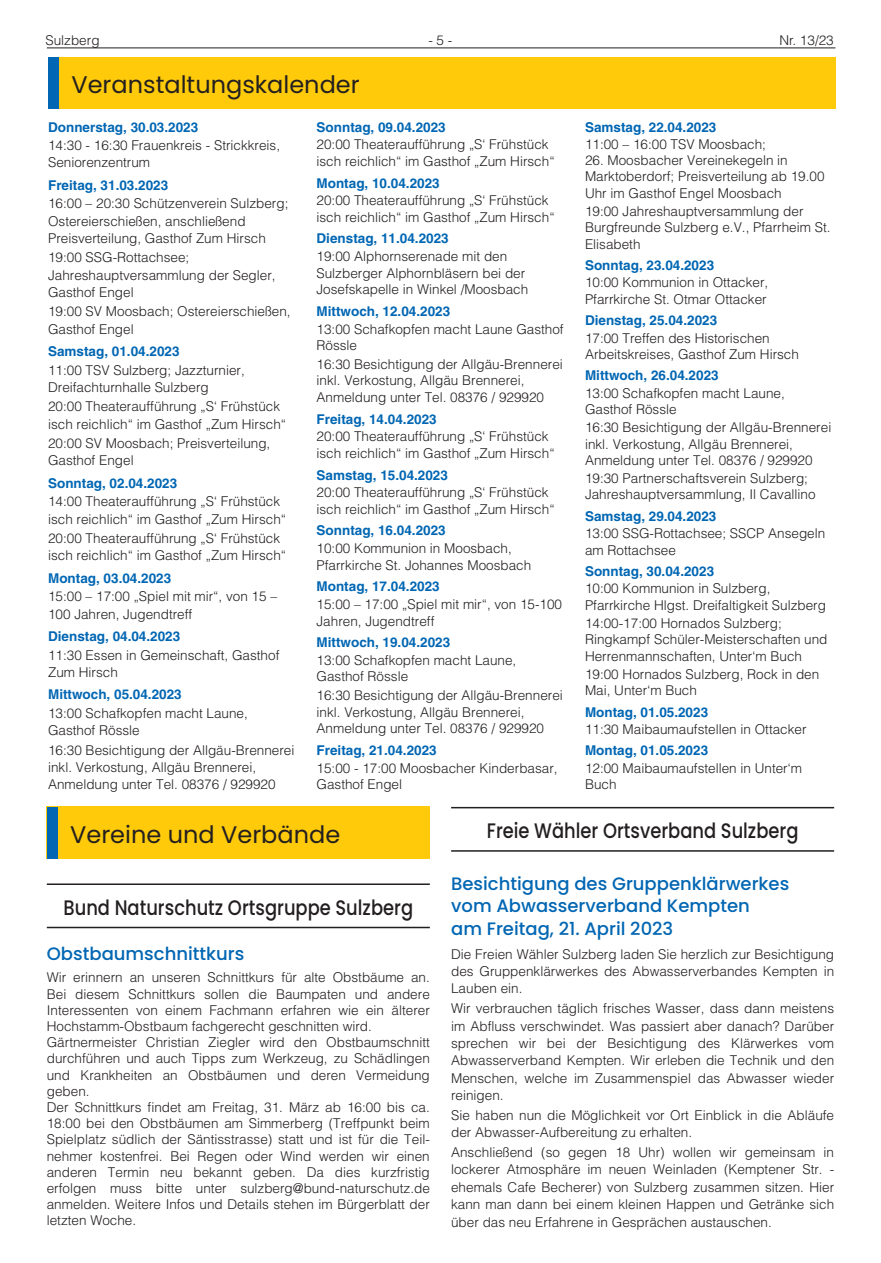
<style>
.page{position:relative;width:881px;height:1263px;background:#fff}
.page>*{position:absolute;margin:0;border:0;box-sizing:border-box;transform-origin:0 0}
.t1{font:24px "Poppins";color:#231f20}
.t2{font:24px "Poppins Regular 2";color:#231f20}
.t3{font:500 21px "Poppins";color:#231f20;scale:.85 1}
.t4{font:500 18px/22.2px "Poppins";color:#0166b3}
.t5{font:300 13.5px/16.2px "Helvetica LT";color:#231f20}
.t6{font:700 13.5px "Helvetica LT";color:#0166b3}
</style>
<div class="page">
<hr style="left:47px;top:48px;width:788px;height:1px;background:#231f20">
<div style="left:431px;top:57px;width:404px;height:51px;background:#feca0a"></div>
<div style="left:48px;top:57px;width:383px;height:51px;background:#feca0a"></div>
<div style="left:48px;top:57px;width:11px;height:51px;background:#0166b3"></div>
<hr style="left:47px;top:883px;width:382px;height:2px;background:#231f20">
<hr style="left:47px;top:927px;width:382px;height:1px;background:#231f20">
<div style="left:47px;top:807px;width:382px;height:52px;background:#feca0a"></div>
<div style="left:47px;top:807px;width:10px;height:52px;background:#0166b3"></div>
<hr style="left:451px;top:807px;width:382px;height:1px;background:#231f20">
<hr style="left:451px;top:850px;width:382px;height:2px;background:#231f20">
<p class="t5" style="left:45px;top:32px;width:56px">Sulzberg</p>
<p class="t5" style="left:428px;top:32px;width:26px">- 5 -</p>
<p class="t5" style="left:779px;top:32px;width:56px">Nr. 13/23</p>
<h1 class="t1" style="left:71px;top:71px;width:290px">Veranstaltungskalender</h1>
<p class="t6" style="left:48px;top:119px;width:152px">Donnerstag, 30.03.2023</p>
<p class="t5" style="left:48px;top:136px;width:233px;line-height:17.2px">14:30 - 16:30 Frauenkreis - Strickkreis,<br>Seniorenzentrum</p>
<p class="t6" style="left:48px;top:177px;width:122px">Freitag, 31.03.2023</p>
<p class="t5" style="left:48px;top:195px;width:242px;line-height:17.2px">16:00 – 20:30 Schützenverein Sulzberg;<br>Ostereierschießen, anschließend<br>Preisverteilung, Gasthof Zum Hirsch</p>
<p class="t5" style="left:48px;top:249px;width:229px;line-height:17.2px">19:00 SSG-Rottachsee;<br>Jahreshauptversammlung der Segler,<br>Gasthof Engel</p>
<p class="t5" style="left:48px;top:303px;width:244px;line-height:17.2px">19:00 SV Moosbach; Ostereierschießen,<br>Gasthof Engel</p>
<p class="t6" style="left:48px;top:343px;width:133px">Samstag, 01.04.2023</p>
<p class="t5" style="left:48px;top:361px;width:198px;line-height:17.2px">11:00 TSV Sulzberg; Jazzturnier,<br>Dreifachturnhalle Sulzberg</p>
<p class="t5" style="left:48px;top:398px;width:239px;line-height:17.2px">20:00 Theateraufführung „S‘ Frühstück isch reichlich“ im Gasthof „Zum Hirsch“</p>
<p class="t5" style="left:48px;top:435px;width:224px;line-height:17.2px">20:00 SV Moosbach; Preisverteilung,<br>Gasthof Engel</p>
<p class="t6" style="left:48px;top:475px;width:131px">Sonntag, 02.04.2023</p>
<p class="t5" style="left:48px;top:493px;width:239px;line-height:17.2px">14:00 Theateraufführung „S‘ Frühstück isch reichlich“ im Gasthof „Zum Hirsch“</p>
<p class="t5" style="left:48px;top:530px;width:239px;line-height:17.2px">20:00 Theateraufführung „S‘ Frühstück isch reichlich“ im Gasthof „Zum Hirsch“</p>
<p class="t6" style="left:48px;top:570px;width:125px">Montag, 03.04.2023</p>
<p class="t5" style="left:48px;top:588px;width:230px;line-height:17.2px">15:00 – 17:00 „Spiel mit mir“, von 15 –<br>100 Jahren, Jugendtreff</p>
<p class="t6" style="left:48px;top:628px;width:134px">Dienstag, 04.04.2023</p>
<p class="t5" style="left:48px;top:646px;width:233px;line-height:17.2px">11:30 Essen in Gemeinschaft, Gasthof<br>Zum Hirsch</p>
<p class="t6" style="left:48px;top:686px;width:135px">Mittwoch, 05.04.2023</p>
<p class="t5" style="left:48px;top:704px;width:201px;line-height:17.2px">13:00 Schafkopfen macht Laune,<br>Gasthof Rössle</p>
<p class="t5" style="left:48px;top:741px;width:248px;line-height:17.2px">16:30 Besichtigung der Allgäu-Brennerei inkl. Verkostung, Allgäu Brennerei,<br>Anmeldung unter Tel. 08376 / 929920</p>
<p class="t6" style="left:316px;top:119px;width:131px">Sonntag, 09.04.2023</p>
<p class="t5" style="left:316px;top:136px;width:239px">20:00 Theateraufführung „S‘ Frühstück isch reichlich“ im Gasthof „Zum Hirsch“</p>
<p class="t6" style="left:316px;top:175px;width:125px">Montag, 10.04.2023</p>
<p class="t5" style="left:316px;top:192px;width:239px">20:00 Theateraufführung „S‘ Frühstück isch reichlich“ im Gasthof „Zum Hirsch“</p>
<p class="t6" style="left:316px;top:230px;width:134px">Dienstag, 11.04.2023</p>
<p class="t5" style="left:316px;top:248px;width:213px">19:00 Alphornserenade mit den<br>Sulzberger Alphornbläsern bei der<br>Josefskapelle in Winkel /Moosbach</p>
<p class="t6" style="left:316px;top:303px;width:135px">Mittwoch, 12.04.2023</p>
<p class="t5" style="left:316px;top:320px;width:248px">13:00 Schafkopfen macht Laune Gasthof<br>Rössle</p>
<p class="t5" style="left:316px;top:356px;width:248px">16:30 Besichtigung der Allgäu-Brennerei inkl. Verkostung, Allgäu Brennerei,<br>Anmeldung unter Tel. 08376 / 929920</p>
<p class="t6" style="left:316px;top:411px;width:122px">Freitag, 14.04.2023</p>
<p class="t5" style="left:316px;top:428px;width:239px">20:00 Theateraufführung „S‘ Frühstück isch reichlich“ im Gasthof „Zum Hirsch“</p>
<p class="t6" style="left:316px;top:466px;width:133px">Samstag, 15.04.2023</p>
<p class="t5" style="left:316px;top:484px;width:239px">20:00 Theateraufführung „S‘ Frühstück isch reichlich“ im Gasthof „Zum Hirsch“</p>
<p class="t6" style="left:316px;top:522px;width:131px">Sonntag, 16.04.2023</p>
<p class="t5" style="left:316px;top:540px;width:216px">10:00 Kommunion in Moosbach,<br>Pfarrkirche St. Johannes Moosbach</p>
<p class="t6" style="left:316px;top:578px;width:125px">Montag, 17.04.2023</p>
<p class="t5" style="left:316px;top:596px;width:247px">15:00 – 17:00 „Spiel mit mir“, von 15-100<br>Jahren, Jugendtreff</p>
<p class="t6" style="left:316px;top:634px;width:135px">Mittwoch, 19.04.2023</p>
<p class="t5" style="left:316px;top:652px;width:201px">13:00 Schafkopfen macht Laune,<br>Gasthof Rössle</p>
<p class="t5" style="left:316px;top:687px;width:248px">16:30 Besichtigung der Allgäu-Brennerei inkl. Verkostung, Allgäu Brennerei,<br>Anmeldung unter Tel. 08376 / 929920</p>
<p class="t6" style="left:316px;top:742px;width:122px">Freitag, 21.04.2023</p>
<p class="t5" style="left:316px;top:759px;width:242px">15:00 - 17:00 Moosbacher Kinderbasar,<br>Gasthof Engel</p>
<p class="t6" style="left:584px;top:119px;width:133px">Samstag, 22.04.2023</p>
<p class="t5" style="left:584px;top:136px;width:182px">11:00 – 16:00 TSV Moosbach;</p>
<p class="t5" style="left:584px;top:152px;width:241px">26. Moosbacher Vereinekegeln in<br>Marktoberdorf; Preisverteilung ab 19.00<br>Uhr im Gasthof Engel Moosbach</p>
<p class="t5" style="left:584px;top:203px;width:247px">19:00 Jahreshauptversammlung der<br>Burgfreunde Sulzberg e.V., Pfarrheim St.<br>Elisabeth</p>
<p class="t6" style="left:584px;top:257px;width:131px">Sonntag, 23.04.2023</p>
<p class="t5" style="left:584px;top:274px;width:185px">10:00 Kommunion in Ottacker,<br>Pfarrkirche St. Otmar Ottacker</p>
<p class="t6" style="left:584px;top:312px;width:134px">Dienstag, 25.04.2023</p>
<p class="t5" style="left:584px;top:329px;width:215px">17:00 Treffen des Historischen<br>Arbeitskreises, Gasthof Zum Hirsch</p>
<p class="t6" style="left:584px;top:367px;width:135px">Mittwoch, 26.04.2023</p>
<p class="t5" style="left:584px;top:385px;width:201px">13:00 Schafkopfen macht Laune,<br>Gasthof Rössle</p>
<p class="t5" style="left:584px;top:419px;width:248px">16:30 Besichtigung der Allgäu-Brennerei inkl. Verkostung, Allgäu Brennerei,<br>Anmeldung unter Tel. 08376 / 929920</p>
<p class="t5" style="left:584px;top:470px;width:232px">19:30 Partnerschaftsverein Sulzberg;<br>Jahreshauptversammlung, Il Cavallino</p>
<p class="t6" style="left:584px;top:508px;width:133px">Samstag, 29.04.2023</p>
<p class="t5" style="left:584px;top:525px;width:242px">13:00 SSG-Rottachsee; SSCP Ansegeln am Rottachsee</p>
<p class="t6" style="left:584px;top:563px;width:131px">Sonntag, 30.04.2023</p>
<p class="t5" style="left:584px;top:580px;width:242px">10:00 Kommunion in Sulzberg,<br>Pfarrkirche Hlgst. Dreifaltigkeit Sulzberg</p>
<p class="t5" style="left:584px;top:615px;width:244px">14:00-17:00 Hornados Sulzberg;<br>Ringkampf Schüler-Meisterschaften und<br>Herrenmannschaften, Unter‘m Buch</p>
<p class="t5" style="left:584px;top:666px;width:236px">19:00 Hornados Sulzberg, Rock in den<br>Mai, Unter‘m Buch</p>
<p class="t6" style="left:584px;top:704px;width:125px">Montag, 01.05.2023</p>
<p class="t5" style="left:584px;top:721px;width:223px">11:30 Maibaumaufstellen in Ottacker</p>
<p class="t6" style="left:584px;top:742px;width:125px">Montag, 01.05.2023</p>
<p class="t5" style="left:584px;top:760px;width:218px">12:00 Maibaumaufstellen in Unter‘m<br>Buch</p>
<h1 class="t2" style="left:70px;top:820px;width:271px">Vereine und Verbände</h1>
<h2 class="t3" style="left:63px;top:895px;width:412px">Bund Naturschutz Ortsgruppe Sulzberg</h2>
<h3 class="t4" style="left:47px;top:942px;width:199px">Obstbaumschnittkurs</h3>
<p class="t5" style="left:47px;top:969px;width:384px">Wir erinnern an unseren Schnittkurs für alte Obstbäume an.<br>Bei diesem Schnittkurs sollen die Baumpaten und andere Interessenten von einem Fachmann erfahren wie ein älterer Hochstamm-Obstbaum fachgerecht geschnitten wird.<br>Gärtnermeister Christian Ziegler wird den Obstbaumschnitt durchführen und auch Tipps zum Werkzeug, zu Schädlingen und Krankheiten an Obstbäumen und deren Vermeidung geben.<br>Der Schnittkurs findet am Freitag, 31. März ab 16:00 bis ca.<br>18:00 bei den Obstbäumen am Simmerberg (Treffpunkt beim Spielplatz südlich der Säntisstrasse) statt und ist für die Teil&shy;nehmer kostenfrei. Bei Regen oder Wind werden wir einen anderen Termin neu bekannt geben. Da dies kurzfristig erfolgen muss bitte unter sulzberg@bund-naturschutz.de anmelden. Weitere Infos und Details stehen im Bürgerblatt der letzten Woche.</p>
<h2 class="t3" style="left:486px;top:819px;width:368px">Freie Wähler Ortsverband Sulzberg</h2>
<h3 class="t4" style="left:451px;top:873px;width:339px">Besichtigung des Gruppenklärwerkes vom Abwasserverband Kempten<br>am Freitag, 21. April 2023</h3>
<p class="t5" style="left:451px;top:945px;width:384px;line-height:17.4px;text-align:justify">Die Freien Wähler Sulzberg laden Sie herzlich zur Besichtigung des Gruppenklärwerkes des Abwasserverbandes Kempten in Lauben ein.</p>
<p class="t5" style="left:451px;top:999px;width:384px;line-height:17.4px;text-align:justify">Wir verbrauchen täglich frisches Wasser, dass dann meistens im Abfluss verschwindet. Was passiert aber danach? Darüber sprechen wir bei der Besichtigung des Klärwerkes vom Abwasserverband Kempten. Wir erleben die Technik und den Menschen, welche im Zusammenspiel das Abwasser wieder reinigen.</p>
<p class="t5" style="left:451px;top:1106px;width:384px;line-height:17.4px">Sie haben nun die Möglichkeit vor Ort Einblick in die Abläufe der Abwasser-Aufbereitung zu erhalten.</p>
<p class="t5" style="left:451px;top:1143px;width:384px;line-height:17.4px;text-align:justify">Anschließend (so gegen 18 Uhr) wollen wir gemeinsam in lockerer Atmosphäre im neuen Weinladen (Kemptener Str. - ehemals Cafe Becherer) von Sulzberg zusammen sitzen. Hier kann man dann bei einem kleinen Happen und Getränke sich über das neu Erfahrene in Gesprächen austauschen.</p>
</div>
